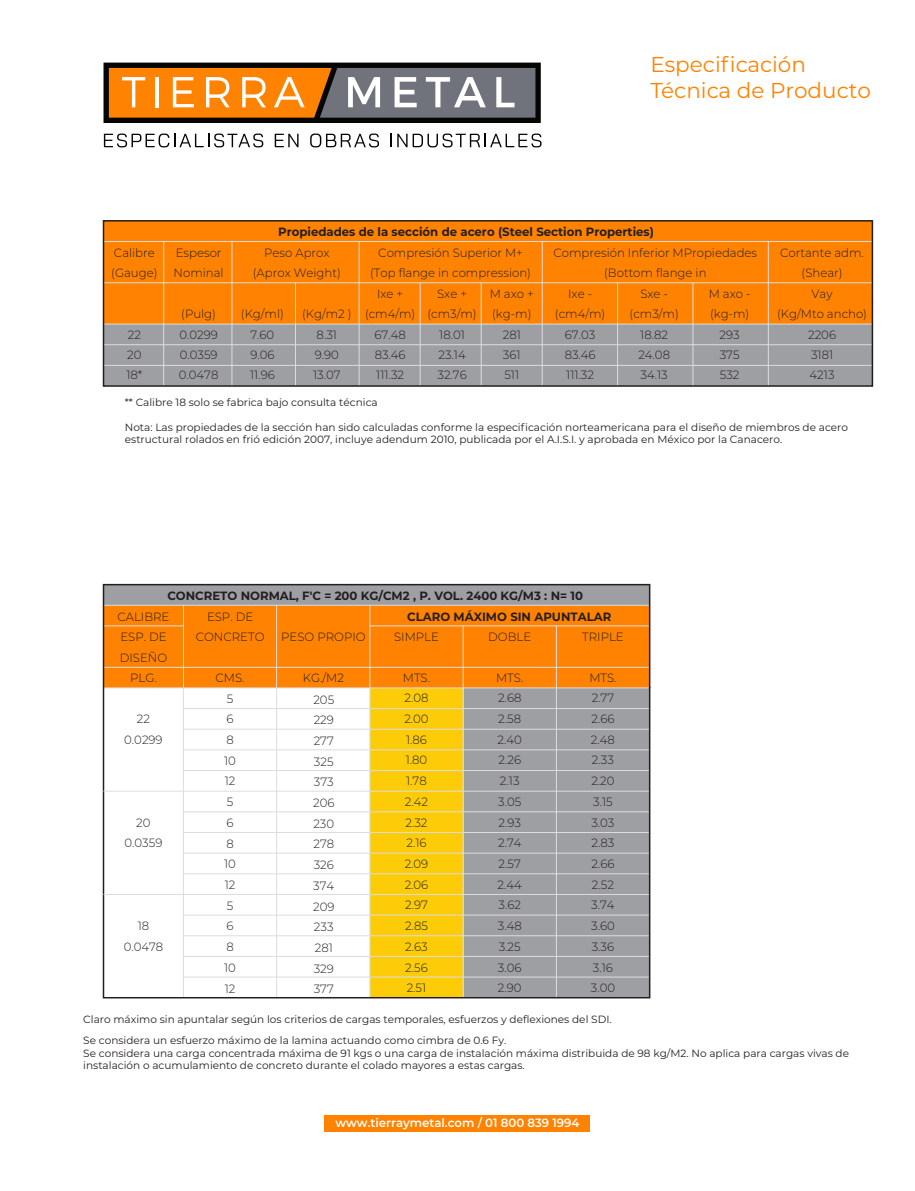
<style>
.page{position:relative;width:915px;height:1191px;background:#fff}
.page>*{position:absolute;margin:0;border:0;box-sizing:border-box;transform-origin:0 0}
.t1{font:21.45px/25.8px "Montserrat";color:#ff8200}
.t2{font:300 12px/20.7px "Montserrat";color:#231f20;text-align:center}
.t3{font:700 12px "Montserrat";color:#231f20}
.t4{font:600 12px "Montserrat";color:#fff}
.t5{font:10.5px/12.6px "Montserrat";color:#231f20}
</style>
<div class="page">
<svg style="left:103px;top:63px;width:437px;height:60px"></svg>
<svg style="left:104px;top:134px;width:159px;height:13px"></svg>
<svg style="left:274px;top:134px;width:24px;height:13px"></svg>
<svg style="left:310px;top:134px;width:69px;height:13px"></svg>
<svg style="left:390px;top:134px;width:151px;height:13px"></svg>
<svg style="left:102px;top:583px;width:549px;height:416px"></svg>
<hr style="left:103px;top:791px;width:267px;height:1px;background:#dcdddf">
<hr style="left:103px;top:894px;width:267px;height:1px;background:#dcdddf">
<hr style="left:183px;top:708px;width:187px;height:1px;background:#dcdddf">
<hr style="left:183px;top:729px;width:187px;height:1px;background:#dcdddf">
<hr style="left:183px;top:749px;width:187px;height:1px;background:#dcdddf">
<hr style="left:183px;top:770px;width:187px;height:1px;background:#dcdddf">
<hr style="left:183px;top:811px;width:187px;height:1px;background:#dcdddf">
<hr style="left:183px;top:832px;width:187px;height:1px;background:#dcdddf">
<hr style="left:183px;top:852px;width:187px;height:1px;background:#dcdddf">
<hr style="left:183px;top:873px;width:187px;height:1px;background:#dcdddf">
<hr style="left:183px;top:914px;width:187px;height:1px;background:#dcdddf">
<hr style="left:183px;top:935px;width:187px;height:1px;background:#dcdddf">
<hr style="left:183px;top:956px;width:187px;height:1px;background:#dcdddf">
<hr style="left:183px;top:976px;width:187px;height:1px;background:#dcdddf">
<svg style="left:102px;top:220px;width:771px;height:167px"></svg>
<div style="left:325px;top:1114px;width:265px;height:17px;background:#ff8200"></div>
<h1 class="t1" style="left:650px;top:51px;width:222px">Especificación<br>Técnica de Producto</h1>
<p class="t2" style="left:111px;top:242px;width:48px;text-align:left">Calibre (Gauge)</p>
<p class="t2" style="left:126px;top:324px;width:17px;text-align:justify">22<br>20<br>18*</p>
<p class="t3" style="left:278px;top:223px;width:377px">Propiedades de la sección de acero (Steel Section Properties)</p>
<p class="t2" style="left:253px;top:242px;width:89px">Peso Aprox (Aprox Weight)</p>
<p class="t2" style="left:173px;top:242px;width:52px;text-align:left">Espesor<br>Nominal</p>
<p class="t2" style="left:179px;top:303px;width:41px;text-align:left">(Pulg)<br>0.0299<br>0.0359<br>0.0478</p>
<p class="t2" style="left:241px;top:303px;width:44px">(Kg/ml)<br>7.60<br>9.06<br>11.96</p>
<p class="t2" style="left:302px;top:303px;width:51px">(Kg/m2 )<br>8.31<br>9.90<br>13.07</p>
<p class="t2" style="left:370px;top:242px;width:162px">Compresión Superior M+ (Top flange in compression)</p>
<p class="t2" style="left:553px;top:242px;width:205px">Compresión Inferior MPropiedades (Bottom flange in</p>
<p class="t2" style="left:776px;top:242px;width:91px">Cortante adm. (Shear)<br>Vay<br>(Kg/Mto ancho)<br>2206<br>3181<br>4213</p>
<p class="t2" style="left:365px;top:283px;width:52px">Ixe + (cm4/m)<br>67.48<br>83.46<br>111.32</p>
<p class="t2" style="left:427px;top:283px;width:51px">Sxe + (cm3/m)<br>18.01<br>23.14<br>32.76</p>
<p class="t2" style="left:489px;top:283px;width:45px">M axo + (kg-m)<br>281<br>361<br>511</p>
<p class="t2" style="left:554px;top:283px;width:52px">Ixe - (cm4/m)<br>67.03<br>83.46<br>111.32</p>
<p class="t2" style="left:629px;top:283px;width:51px">Sxe - (cm3/m)<br>18.82<br>24.08<br>34.13</p>
<p class="t2" style="left:708px;top:283px;width:43px">M axo - (kg-m)<br>293<br>375<br>532</p>
<p class="t5" style="left:125px;top:395px;width:254px">** Calibre 18 solo se fabrica bajo consulta técnica</p>
<p class="t5" style="left:125px;top:420px;width:724px">Nota: Las propiedades de la sección han sido calculadas conforme la especificación norteamericana para el diseño de miembros de acero estructural rolados en frió edición 2007, incluye adendum 2010, publicada por el A.I.S.I. y aprobada en México por la Canacero.</p>
<p class="t3" style="left:167px;top:587px;width:417px">CONCRETO NORMAL, F'C = 200 KG/CM2 , P. VOL. 2400 KG/M3 : N= 10</p>
<p class="t2" style="left:117px;top:606px;width:53px">CALIBRE<br>ESP. DE<br>DISEÑO<br>PLG.</p>
<p class="t2" style="left:124px;top:708px;width:40px">22<br>0.0299</p>
<p class="t3" style="left:407px;top:608px;width:206px">CLARO MÁXIMO SIN APUNTALAR</p>
<p class="t2" style="left:196px;top:606px;width:70px">ESP. DE<br>CONCRETO</p>
<p class="t2" style="left:215px;top:667px;width:31px">CMS.<br>5<br>6<br>8<br>10<br>12<br>5<br>6<br>8<br>10<br>12<br>5<br>6<br>8<br>10<br>12</p>
<p class="t2" style="left:281px;top:626px;width:86px">PESO PROPIO</p>
<p class="t2" style="left:303px;top:667px;width:43px">KG./M2</p>
<p class="t2" style="left:394px;top:626px;width:46px">SIMPLE</p>
<p class="t2" style="left:403px;top:666px;width:29px;text-align:left">MTS.<br>2.08<br>2.00<br>1.86<br>1.80<br>1.78<br>2.42<br>2.32<br>2.16<br>2.09<br>2.06<br>2.97<br>2.85<br>2.63<br>2.56<br>2.51</p>
<p class="t2" style="left:488px;top:626px;width:44px">DOBLE</p>
<p class="t2" style="left:496px;top:666px;width:29px;text-align:left">MTS.<br>2.68<br>2.58<br>2.40<br>2.26<br>2.13<br>3.05<br>2.93<br>2.74<br>2.57<br>2.44<br>3.62<br>3.48<br>3.25<br>3.06<br>2.90</p>
<p class="t2" style="left:582px;top:626px;width:43px">TRIPLE</p>
<p class="t2" style="left:589px;top:666px;width:29px;text-align:left">MTS.<br>2.77<br>2.66<br>2.48<br>2.33<br>2.20<br>3.15<br>3.03<br>2.83<br>2.66<br>2.52<br>3.74<br>3.60<br>3.36<br>3.16<br>3.00</p>
<p class="t2" style="left:313px;top:688px;width:23px;text-align:left">205<br>229<br>277<br>325<br>373<br>206<br>230<br>278<br>326<br>374<br>209<br>233<br>281<br>329<br>377</p>
<p class="t2" style="left:124px;top:811px;width:39px">20<br>0.0359</p>
<p class="t2" style="left:124px;top:915px;width:41px">18<br>0.0478</p>
<p class="t5" style="left:83px;top:1008px;width:530px;line-height:21.3px">Claro máximo sin apuntalar según los criterios de cargas temporales, esfuerzos y deflexiones del SDI.<br>Se considera un esfuerzo máximo de la lamina actuando como cimbra de 0.6 Fy.</p>
<p class="t5" style="left:83px;top:1046px;width:767px">Se considera una carga concentrada máxima de 91 kgs o una carga de instalación máxima distribuida de 98 kg/M2. No aplica para cargas vivas de instalación o acumulamiento de concreto durante el colado mayores a estas cargas.</p>
<p class="t4" style="left:335px;top:1114px;width:245px">www.tierraymetal.com / 01 800 839 1994</p>
</div>
